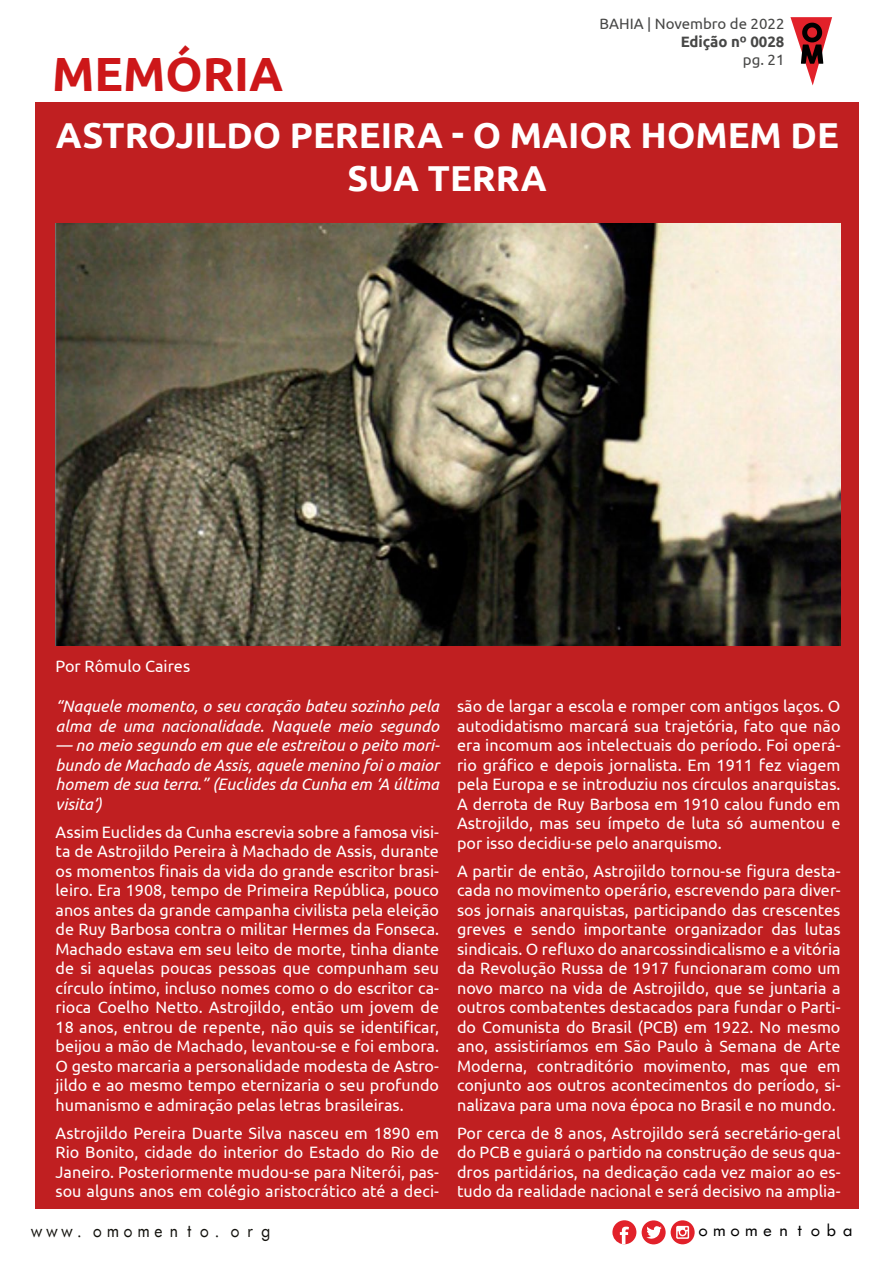
<style>
.page{position:relative;width:893px;height:1263px;background:#fff}
.page>*{position:absolute;margin:0;border:0;box-sizing:border-box;transform-origin:0 0}
.t1{font:700 48px "Ubuntu";color:#cd1719}
.t2{font:700 36px/43.2px "Ubuntu";color:#fff;text-align:center}
.t3{font:17.4px "Futurist Fixed Width";color:#12110c;scale:.88 1}
.t4{font:16.5px/19.5px "Ubuntu";color:#fff;text-align:justify}
.t5{font:italic 16.5px/19.5px "Ubuntu";color:#fff}
.t6{font:15.9px "Futurist Fixed Width";color:#000}
.t7{font:15px "Ubuntu";color:#474746}
.t8{font:700 15px "Ubuntu";color:#474746}
</style>
<div class="page">
<svg style="left:790px;top:17px;width:42px;height:68px"></svg>
<svg style="left:612px;top:1220px;width:24px;height:24px"></svg>
<div style="left:642px;top:1220px;width:24px;height:24px;background:#e2212a;border-radius:50%"></div>
<svg style="left:646px;top:1226px;width:16px;height:13px"></svg>
<div style="left:671px;top:1220px;width:24px;height:24px;background:#e2212a;border-radius:50%"></div>
<svg style="left:676px;top:1226px;width:13px;height:13px"></svg>
<div style="left:35px;top:102px;width:823px;height:1107px;background:#c01f21"></div>
<img style="left:55px;top:223px;width:785px;height:422px">
<p class="t7" style="left:600px;top:14px;width:186px">BAHIA | Novembro de 2022</p>
<p class="t8" style="left:681px;top:32px;width:105px">Edição nº 0028</p>
<p class="t7" style="left:743px;top:50px;width:43px">pg. 21</p>
<h1 class="t1" style="left:52px;top:45px;width:233px">MEMÓRIA</h1>
<h2 class="t2" style="left:56px;top:113px;width:785px">ASTROJILDO PEREIRA - O MAIOR HOMEM DE<br>SUA TERRA</h2>
<p class="t4" style="left:56px;top:656px;width:136px">Por Rômulo Caires</p>
<p class="t5" style="left:56px;top:696px;width:385px">“Naquele momento, o seu coração bateu sozinho pela alma de uma nacionalidade. Naquele meio segundo</p>
<p class="t5" style="left:56px;top:735px;width:386px;text-align:justify">— no meio segundo em que ele estreitou o peito mori&shy;bundo de Machado de Assis, aquele menino foi o maior homem de sua terra.” (Euclides da Cunha em ‘A última visita’)</p>
<p class="t4" style="left:56px;top:822px;width:385px">Assim Euclides da Cunha escrevia sobre a famosa visi&shy;ta de Astrojildo Pereira à Machado de Assis, durante os momentos finais da vida do grande escritor brasi&shy;leiro. Era 1908, tempo de Primeira República, pouco anos antes da grande campanha civilista pela eleição de Ruy Barbosa contra o militar Hermes da Fonseca.<br>Machado estava em seu leito de morte, tinha diante de si aquelas poucas pessoas que compunham seu círculo íntimo, incluso nomes como o do escritor ca&shy;rioca Coelho Netto. Astrojildo, então um jovem de 18 anos, entrou de repente, não quis se identificar, beijou a mão de Machado, levantou-se e foi embora.<br>O gesto marcaria a personalidade modesta de Astro&shy;jildo e ao mesmo tempo eternizaria o seu profundo humanismo e admiração pelas letras brasileiras.</p>
<p class="t4" style="left:56px;top:1123px;width:385px">Astrojildo Pereira Duarte Silva nasceu em 1890 em Rio Bonito, cidade do interior do Estado do Rio de Janeiro. Posteriormente mudou-se para Niterói, pas&shy;sou alguns anos em colégio aristocrático até a deci-</p>
<p class="t4" style="left:457px;top:696px;width:385px">são de largar a escola e romper com antigos laços. O autodidatismo marcará sua trajetória, fato que não era incomum aos intelectuais do período. Foi operá&shy;rio gráfico e depois jornalista. Em 1911 fez viagem pela Europa e se introduziu nos círculos anarquistas.<br>A derrota de Ruy Barbosa em 1910 calou fundo em Astrojildo, mas seu ímpeto de luta só aumentou e por isso decidiu-se pelo anarquismo.</p>
<p class="t4" style="left:457px;top:861px;width:385px">A partir de então, Astrojildo tornou-se figura desta&shy;cada no movimento operário, escrevendo para diver&shy;sos jornais anarquistas, participando das crescentes greves e sendo importante organizador das lutas sindicais. O refluxo do anarcossindicalismo e a vitória da Revolução Russa de 1917 funcionaram como um novo marco na vida de Astrojildo, que se juntaria a outros combatentes destacados para fundar o Parti&shy;do Comunista do Brasil (PCB) em 1922. No mesmo ano, assistiríamos em São Paulo à Semana de Arte Moderna, contraditório movimento, mas que em conjunto aos outros acontecimentos do período, si&shy;nalizava para uma nova época no Brasil e no mundo.</p>
<p class="t4" style="left:457px;top:1123px;width:385px">Por cerca de 8 anos, Astrojildo será secretário-geral do PCB e guiará o partido na construção de seus qua&shy;dros partidários, na dedicação cada vez maior ao es&shy;tudo da realidade nacional e será decisivo na amplia-</p>
<p class="t3" style="left:29px;top:1219px;width:279px">www.omomento.org</p>
<p class="t6" style="left:695px;top:1219px;width:162px">omomentoba</p>
</div>
